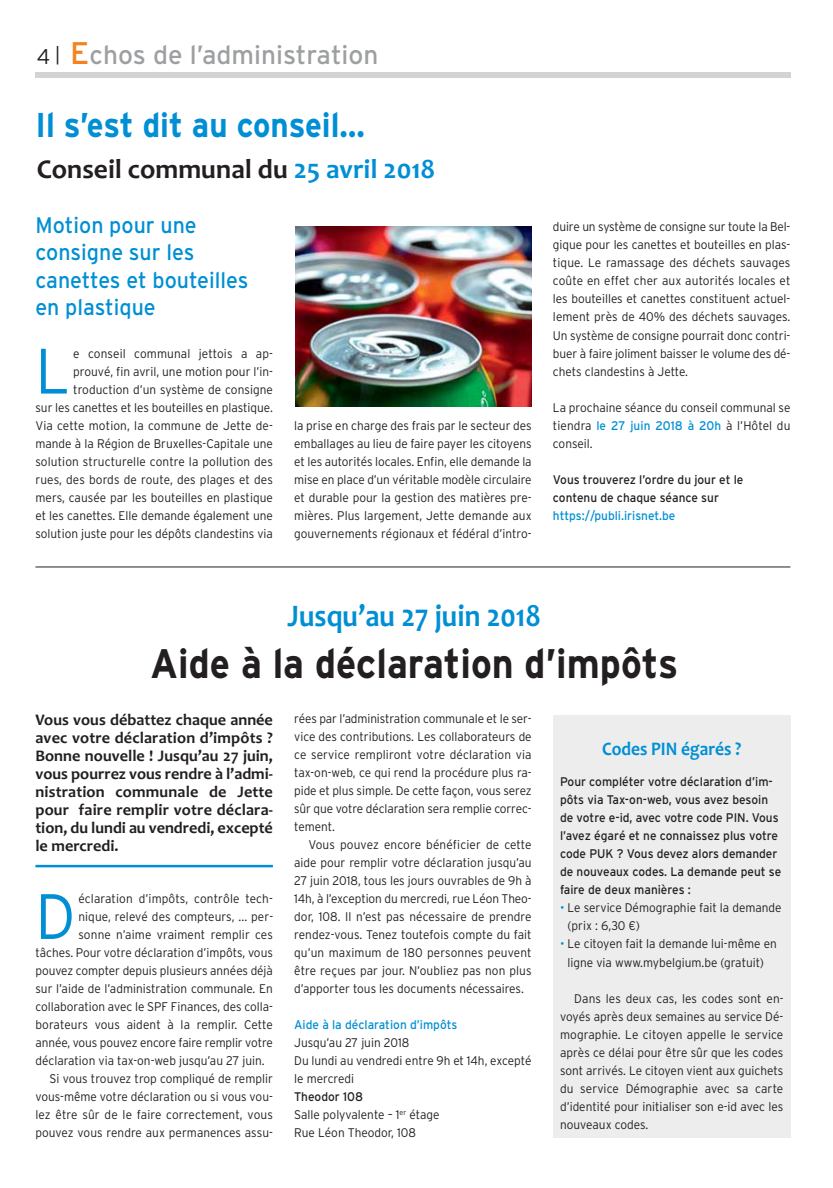
<style>
.page{position:relative;width:833px;height:1188px;background:#fff}
.page>*{position:absolute;margin:0;border:0;box-sizing:border-box;transform-origin:0 0}
.t1{font:300 63.88px "Interstate";color:#008fd4;scale:.95 1}
.t2{font:700 41.25px "Interstate";color:#231f20;scale:.91 1}
.t3{font:700 34.38px "Interstate";color:#008fd4;scale:.91 1}
.t4{font:700 31.62px "Candara";color:#008fd4;scale:.91 1}
.t5{font:700 27.5px "Candara";color:#231f20}
.t6{font:26.25px "Interstate";color:#9d9fa1}
.t7{font:22.5px/27.5px "Interstate";color:#008fd4;scale:.95 1}
.t8{font:700 19.25px "Candara";color:#008fd4;scale:.91 1}
.t9{font:700 16.25px/18px "Candara";color:#231f20;text-align:justify}
.t10{font:300 12.5px/18px "Interstate";color:#231f20;text-align:justify;scale:.95 1}
.t11{font:12.5px/18px "Interstate";color:#231f20;scale:.95 1}
.t12{font:12.5px "Interstate";color:#008fd4;scale:.95 1}
.s1{font-weight:300;font-size:21.25px;color:#231f20}
.s2{font-weight:300;font-size:18.75px;color:#231f20}
.s3{font-size:31.25px;color:#f5821f}
.s4{color:#008fd4}
.s5{font-weight:400;color:#008fd4}
.s6{font-weight:400}
</style>
<div class="page">
<div style="left:35px;top:73px;width:755px;height:5px;background:#d1d3d4"></div>
<img style="left:296px;top:226px;width:235px;height:180px">
<hr style="left:35px;top:864px;width:238px;height:3px;background:#008fd4">
<div style="left:553px;top:715px;width:237px;height:422px;background:#ededee"></div>
<hr style="left:35px;top:566px;width:755px;height:1px;background:#231f20">
<h3 class="t6" style="left:37px;top:45px;width:343px"><span class="s1">4</span> <span class="s2">|</span> <span class="s3">E</span>chos de l’administration</h3>
<h3 class="t3" style="left:35px;top:112px;width:364px">Il s’est dit au conseil…</h3>
<h3 class="t5" style="left:37px;top:159px;width:400px">Conseil communal du <span class="s4">25 avril 2018</span></h3>
<h3 class="t7" style="left:35px;top:213px;width:226px">Motion pour une consigne sur les canettes et bouteilles en plastique</h3>
<h1 class="t1" style="left:35px;top:347px;width:38px">L</h1>
<p class="t10" style="left:35px;top:345px;width:251px;text-align:right">e conseil communal jettois a ap&shy;prouvé, fin avril, une motion pour l’in&shy;troduction d’un système de consigne<br>sur les canettes et les bouteilles en plastique.<br>Via cette motion, la commune de Jette de&shy;mande à la Région de Bruxelles-Capitale une solution structurelle contre la pollution des rues, des bords de route, des plages et des mers, causée par les bouteilles en plastique et les canettes. Elle demande également une solution juste pour les dépôts clandestins via</p>
<p class="t10" style="left:294px;top:417px;width:251px">la prise en charge des frais par le secteur des emballages au lieu de faire payer les citoyens et les autorités locales. Enfin, elle demande la mise en place d’un véritable modèle circulaire et durable pour la gestion des matières pre&shy;mières. Plus largement, Jette demande aux gouvernements régionaux et fédéral d’intro-</p>
<p class="t10" style="left:553px;top:219px;width:251px">duire un système de consigne sur toute la Bel&shy;gique pour les canettes et bouteilles en plas&shy;tique. Le ramassage des déchets sauvages coûte en effet cher aux autorités locales et les bouteilles et canettes constituent actuel&shy;lement près de 40% des déchets sauvages.<br>Un système de consigne pourrait donc contri&shy;buer à faire joliment baisser le volume des dé&shy;chets clandestins à Jette.</p>
<p class="t10" style="left:553px;top:399px;width:251px">La prochaine séance du conseil communal se tiendra <span class="s5">le 27 juin 2018 à 20h</span> à l’Hôtel du conseil.</p>
<p class="t11" style="left:553px;top:471px;width:202px">Vous trouverez l’ordre du jour et le contenu de chaque séance sur</p>
<p class="t12" style="left:553px;top:510px;width:130px">https://publi.irisnet.be</p>
<h3 class="t4" style="left:287px;top:604px;width:280px">Jusqu’au 27 juin 2018</h3>
<h2 class="t2" style="left:150px;top:647px;width:582px">Aide à la déclaration d’impôts</h2>
<p class="t9" style="left:35px;top:711px;width:239px">Vous vous débattez chaque année avec votre déclaration d’impôts ?<br>Bonne nouvelle ! Jusqu’au 27 juin, vous pourrez vous rendre à l’admi&shy;nistration communale de Jette pour faire remplir votre déclara&shy;tion, du lundi au vendredi, excepté le mercredi.</p>
<p class="t10" style="left:294px;top:710px;width:252px">rées par l’administration communale et le ser&shy;vice des contributions. Les collaborateurs de ce service rempliront votre déclaration via tax-on-web, ce qui rend la procédure plus ra&shy;pide et plus simple. De cette façon, vous serez sûr que votre déclaration sera remplie correc&shy;tement.</p>
<p class="t10" style="left:294px;top:836px;width:251px;text-indent:14px">Vous pouvez encore bénéficier de cette aide pour remplir votre déclaration jusqu’au 27 juin 2018, tous les jours ouvrables de 9h à 14h, à l’exception du mercredi, rue Léon Theo&shy;dor, 108. Il n’est pas nécessaire de prendre rendez-vous. Tenez toutefois compte du fait qu’un maximum de 180 personnes peuvent être reçues par jour. N’oubliez pas non plus d’apporter tous les documents nécessaires.</p>
<p class="t12" style="left:294px;top:1019px;width:173px">Aide à la déclaration d’impôts</p>
<p class="t10" style="left:294px;top:1034px;width:251px;text-align:left">Jusqu’au 27 juin 2018<br>Du lundi au vendredi entre 9h et 14h, excepté le mercredi</p>
<p class="t10" style="left:294px;top:1088px;width:154px;text-align:left"><span class="s6">Theodor 108<br></span>Salle polyvalente – 1<sup>er</sup> étage<br>Rue Léon Theodor, 108</p>
<h3 class="t8" style="left:602px;top:741px;width:155px">Codes PIN égarés ?</h3>
<p class="t11" style="left:560px;top:773px;width:234px">Pour compléter votre déclaration d’im&shy;pôts via Tax-on-web, vous avez besoin de votre e-id, avec votre code PIN. Vous l’avez égaré et ne connaissez plus votre code PUK ? Vous devez alors demander de nouveaux codes. La demande peut se faire de deux manières :</p>
<p class="t10" style="left:567px;top:899px;width:227px;text-indent:-7px"><span class="s4">•</span> Le service Démographie fait la demande (prix : 6,30 ¤)</p>
<p class="t10" style="left:560px;top:935px;width:230px;text-align:center"><span class="s4">•</span> Le citoyen fait la demande lui-même en ligne via www.mybelgium.be (gratuit)</p>
<p class="t10" style="left:560px;top:989px;width:237px;text-indent:14px">Dans les deux cas, les codes sont en&shy;voyés après deux semaines au service Dé&shy;mographie. Le citoyen appelle le service après ce délai pour être sûr que les codes sont arrivés. Le citoyen vient aux guichets du service Démographie avec sa carte d’identité pour initialiser son e-id avec les nouveaux codes.</p>
<h1 class="t1" style="left:35px;top:892px;width:44px">D</h1>
<p class="t10" style="left:78px;top:890px;width:206px">éclaration d’impôts, contrôle tech-</p>
<p class="t10" style="left:78px;top:908px;width:206px">nique, relevé des compteurs, ... per-</p>
<p class="t10" style="left:78px;top:926px;width:206px">sonne n’aime vraiment remplir ces</p>
<p class="t10" style="left:35px;top:944px;width:251px">tâches. Pour votre déclaration d’impôts, vous</p>
<p class="t10" style="left:35px;top:962px;width:251px">pouvez compter depuis plusieurs années déjà</p>
<p class="t10" style="left:35px;top:980px;width:251px">sur l’aide de l’administration communale. En</p>
<p class="t10" style="left:35px;top:998px;width:251px">collaboration avec le SPF Finances, des colla-</p>
<p class="t10" style="left:35px;top:1016px;width:251px">borateurs vous aident à la remplir. Cette</p>
<p class="t10" style="left:35px;top:1034px;width:251px">année, vous pouvez encore faire remplir votre</p>
<p class="t10" style="left:35px;top:1052px;width:243px">déclaration via tax-on-web jusqu’au 27 juin.</p>
<p class="t10" style="left:50px;top:1070px;width:236px">Si vous trouvez trop compliqué de remplir</p>
<p class="t10" style="left:35px;top:1088px;width:251px">vous-même votre déclaration ou si vous vou-</p>
<p class="t10" style="left:35px;top:1106px;width:251px">lez être sûr de le faire correctement, vous</p>
<p class="t10" style="left:35px;top:1124px;width:251px">pouvez vous rendre aux permanences assu-</p>
</div>
